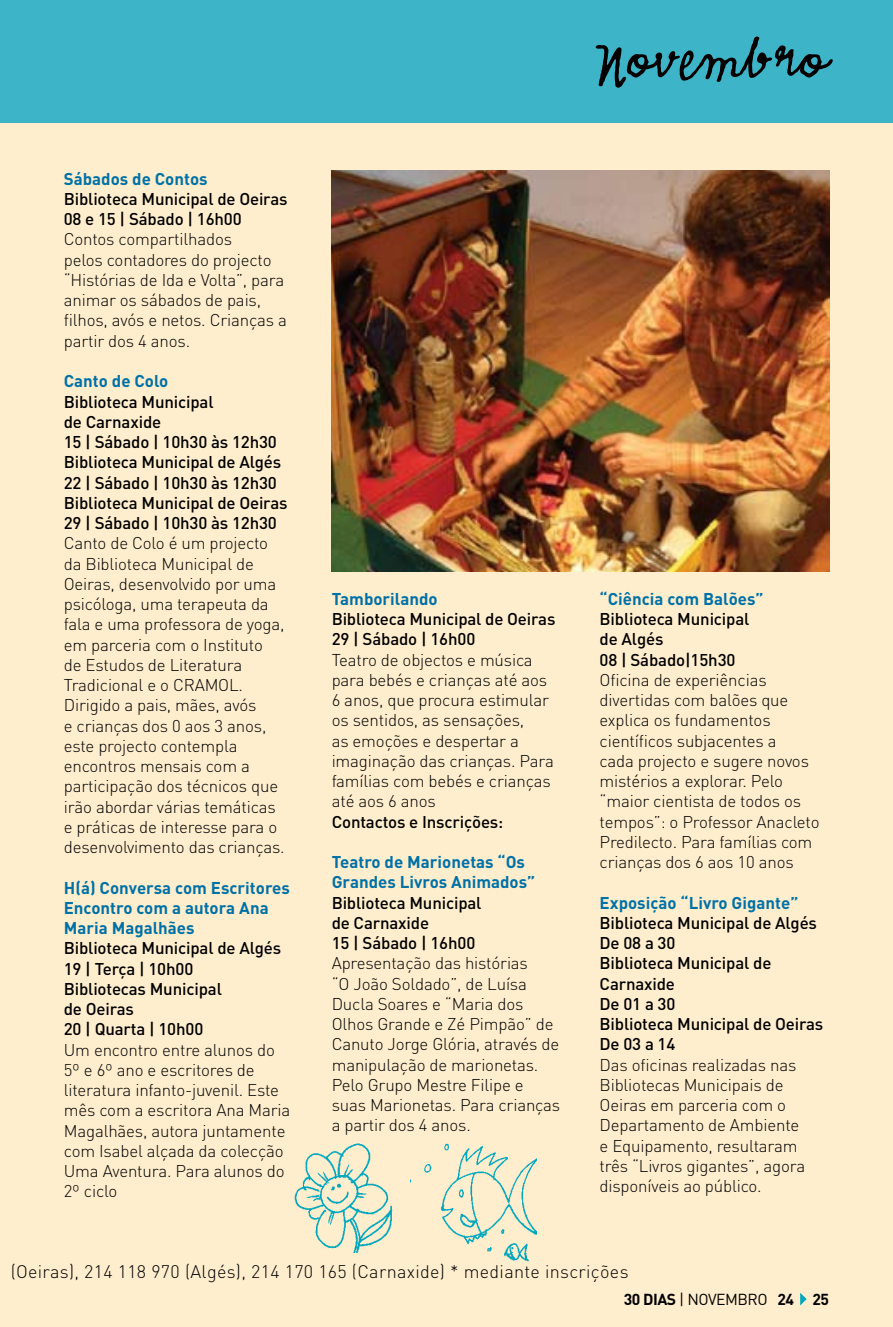
<style>
.page{position:relative;width:893px;height:1327px;background:#ffeece}
.page>*{position:absolute;margin:0;border:0;box-sizing:border-box;transform-origin:0 0}
.t1{font:67.5px "Emmascript MVB";color:#000}
.t2{font:300 18px "DIN";letter-spacing:.015em;color:#000}
.t3{font:300 16.88px/20.2px "DIN";letter-spacing:-.01em;color:#000}
.t4{font:500 16.88px/20.2px "DIN";letter-spacing:-.01em;color:#000}
.t5{font:700 16.88px/20.2px "DIN";color:#0071a5}
.t6{font:700 15.75px "DIN";letter-spacing:-.03em;color:#000}
.t7{font:15.75px "DIN";letter-spacing:-.03em;color:#000}
.s1{font-weight:700}
.s2{font-weight:400}
</style>
<div class="page">
<svg style="left:800px;top:1293px;width:7px;height:12px"></svg>
<div style="left:0;top:0;width:893px;height:123px;background:#3db4c8"></div>
<img style="left:332px;top:170px;width:497px;height:401px">
<img style="left:424px;top:1143px;width:113px;height:119px">
<img style="left:294px;top:1143px;width:118px;height:109px">
<p class="t5" style="left:64px;top:168px;width:145px">Sábados de Contos</p>
<p class="t4" style="left:64px;top:188px;width:225px">Biblioteca Municipal de Oeiras<br>08 e 15 | Sábado | 16h00</p>
<p class="t3" style="left:64px;top:229px;width:225px">Contos compartilhados<br>pelos contadores do projecto “Histórias de Ida e Volta”, para animar os sábados de pais, filhos, avós e netos. Crianças a partir dos 4 anos.</p>
<p class="t5" style="left:64px;top:370px;width:106px">Canto de Colo</p>
<p class="t4" style="left:64px;top:391px;width:225px">Biblioteca Municipal<br>de Carnaxide<br>15 | Sábado | 10h30 às 12h30<br>Biblioteca Municipal de Algés<br>22 | Sábado | 10h30 às 12h30<br>Biblioteca Municipal de Oeiras<br>29 | Sábado | 10h30 às 12h30</p>
<p class="t3" style="left:64px;top:533px;width:222px">Canto de Colo é um projecto da Biblioteca Municipal de<br>Oeiras, desenvolvido por uma psicóloga, uma terapeuta da fala e uma professora de yoga, em parceria com o Instituto de Estudos de Literatura<br>Tradicional e o CRAMOL.<br>Dirigido a pais, mães, avós<br>e crianças dos 0 aos 3 anos, este projecto contempla encontros mensais com a participação dos técnicos que irão abordar várias temáticas e práticas de interesse para o desenvolvimento das crianças.</p>
<p class="t5" style="left:64px;top:876px;width:228px">H(á) Conversa com Escritores<br>Encontro com a autora Ana<br>Maria Magalhães</p>
<p class="t4" style="left:64px;top:937px;width:219px">Biblioteca Municipal de Algés<br>19 | Terça | 10h00<br>Bibliotecas Municipal<br>de Oeiras<br>20 | Quarta | 10h00</p>
<p class="t3" style="left:64px;top:1039px;width:228px">Um encontro entre alunos do<br>5º e 6º ano e escritores de literatura infanto-juvenil. Este mês com a escritora Ana Maria<br>Magalhães, autora juntamente com Isabel alçada da colecção<br>Uma Aventura. Para alunos do<br>2º ciclo</p>
<h1 class="t1" style="left:596px;top:23px;width:234px">Novembro</h1>
<p class="t5" style="left:332px;top:588px;width:108px">Tamborilando</p>
<p class="t4" style="left:332px;top:608px;width:225px">Biblioteca Municipal de Oeiras<br>29 | Sábado | 16h00</p>
<p class="t3" style="left:332px;top:649px;width:224px">Teatro de objectos e música para bebés e crianças até aos<br>6 anos, que procura estimular os sentidos, as sensações,<br>as emoções e despertar a imaginação das crianças. Para famílias com bebés e crianças até aos 6 anos</p>
<p class="t4" style="left:332px;top:811px;width:173px">Contactos e Inscrições:</p>
<p class="t5" style="left:332px;top:851px;width:205px">Teatro de Marionetas “Os<br>Grandes Livros Animados”</p>
<p class="t4" style="left:332px;top:892px;width:151px">Biblioteca Municipal de Carnaxide<br>15 | Sábado | 16h00</p>
<p class="t3" style="left:332px;top:953px;width:230px">Apresentação das histórias<br>“O João Soldado”, de Luísa<br>Ducla Soares e “Maria dos<br>Olhos Grande e Zé Pimpão” de<br>Canuto Jorge Glória, através de manipulação de marionetas.<br>Pelo Grupo Mestre Filipe e suas Marionetas. Para crianças a partir dos 4 anos.</p>
<p class="t5" style="left:600px;top:588px;width:166px">“Ciência com Balões”</p>
<p class="t4" style="left:600px;top:608px;width:151px">Biblioteca Municipal de Algés<br>08 | Sábado|15h30</p>
<p class="t3" style="left:600px;top:669px;width:222px">Oficina de experiências divertidas com balões que explica os fundamentos científicos subjacentes a<br>cada projecto e sugere novos mistérios a explorar. Pelo “maior cientista de todos os tempos”: o Professor Anacleto<br>Predilecto. Para famílias com crianças dos 6 aos 10 anos</p>
<p class="t5" style="left:600px;top:891px;width:200px">Exposição “Livro Gigante”</p>
<p class="t4" style="left:600px;top:912px;width:225px">Biblioteca Municipal de Algés<br>De 08 a 30<br>Biblioteca Municipal de<br>Carnaxide<br>De 01 a 30<br>Biblioteca Municipal de Oeiras<br>De 03 a 14</p>
<p class="t3" style="left:600px;top:1054px;width:207px">Das oficinas realizadas nas<br>Bibliotecas Municipais de<br>Oeiras em parceria com o<br>Departamento de Ambiente e Equipamento, resultaram três “Livros gigantes”, agora disponíveis ao público.</p>
<p class="t2" style="left:11px;top:1260px;width:619px">(Oeiras), 214 118 970 (Algés), 214 170 165 (Carnaxide) * mediante inscrições</p>
<p class="t7" style="left:624px;top:1289px;width:136px"><span class="s1">30 DIAS</span> | NOVEMBR</p>
<p class="t6" style="left:655px;top:1288px;width:176px">30 DIAS <span class="s2">| JUNHO</span> 24 25</p>
</div>
